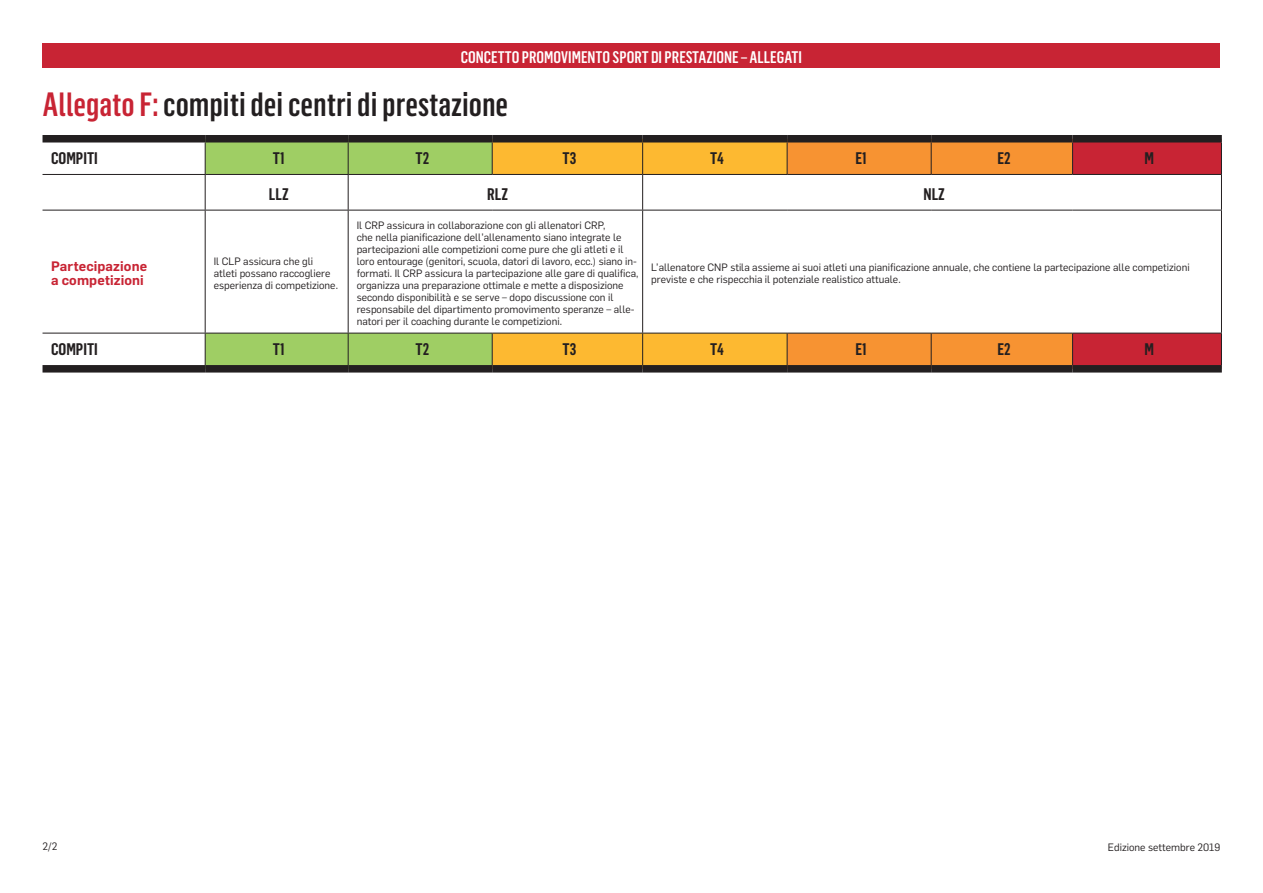
<style>
.page{position:relative;width:1263px;height:893px;background:#fff}
.page>*{position:absolute;margin:0;border:0;box-sizing:border-box;transform-origin:0 0}
.F_Überschrift_2_ligh{font:500 33px "Flama Condensed";color:#231f20}
.Tabelle_Kopfzeile{font:600 16.5px "Flama Condensed";color:#231f20}
.F_Rubrik{font:500 16.5px "Flama Condensed";color:#fff}
.Tabelle_Spalte_1_gr{font:600 13.5px/13.5px "Flama";letter-spacing:.01em;color:#c82434}
.Tabelle_Sonstiger_S{font:10.5px/12px "Flama";color:#231f20}
.s1{color:#c82434}
</style>
<div class="page">
<svg style="left:206px;top:143px;width:286px;height:222px"></svg>
<svg style="left:492px;top:143px;width:295px;height:222px"></svg>
<svg style="left:787px;top:143px;width:285px;height:222px"></svg>
<svg style="left:1072px;top:143px;width:149px;height:222px"></svg>
<hr style="left:205px;top:175px;width:1px;height:35px;background:#231f20">
<hr style="left:348px;top:175px;width:1px;height:35px;background:#231f20">
<hr style="left:642px;top:175px;width:1px;height:35px;background:#231f20">
<hr style="left:43px;top:210px;width:162px;height:1px;background:#231f20">
<hr style="left:205px;top:210px;width:143px;height:1px;background:#231f20">
<hr style="left:205px;top:210px;width:1px;height:123px;background:#231f20">
<hr style="left:348px;top:210px;width:144px;height:1px;background:#231f20">
<hr style="left:348px;top:210px;width:1px;height:123px;background:#231f20">
<hr style="left:492px;top:210px;width:151px;height:1px;background:#231f20">
<hr style="left:643px;top:210px;width:144px;height:1px;background:#231f20">
<hr style="left:642px;top:210px;width:1px;height:123px;background:#231f20">
<hr style="left:787px;top:210px;width:144px;height:1px;background:#231f20">
<hr style="left:931px;top:210px;width:141px;height:1px;background:#231f20">
<hr style="left:1072px;top:210px;width:150px;height:1px;background:#231f20">
<div style="left:43px;top:135px;width:162px;height:8px;background:#231f20"></div>
<hr style="left:43px;top:174px;width:162px;height:1px;background:#231f20">
<div style="left:205px;top:135px;width:143px;height:8px;background:#231f20"></div>
<hr style="left:205px;top:143px;width:1px;height:31px;background:#231f20">
<hr style="left:205px;top:174px;width:143px;height:1px;background:#231f20">
<hr style="left:205px;top:333px;width:1px;height:32px;background:#231f20">
<div style="left:348px;top:135px;width:144px;height:8px;background:#231f20"></div>
<hr style="left:348px;top:143px;width:1px;height:31px;background:#231f20">
<hr style="left:348px;top:174px;width:144px;height:1px;background:#231f20">
<hr style="left:348px;top:333px;width:1px;height:32px;background:#231f20">
<div style="left:492px;top:135px;width:151px;height:8px;background:#231f20"></div>
<hr style="left:492px;top:143px;width:1px;height:31px;background:#231f20">
<hr style="left:492px;top:174px;width:151px;height:1px;background:#231f20">
<hr style="left:492px;top:333px;width:1px;height:32px;background:#231f20">
<div style="left:643px;top:135px;width:144px;height:8px;background:#231f20"></div>
<hr style="left:642px;top:143px;width:1px;height:31px;background:#231f20">
<hr style="left:643px;top:174px;width:144px;height:1px;background:#231f20">
<hr style="left:642px;top:333px;width:1px;height:32px;background:#231f20">
<div style="left:787px;top:135px;width:144px;height:8px;background:#231f20"></div>
<hr style="left:787px;top:143px;width:1px;height:31px;background:#231f20">
<hr style="left:787px;top:174px;width:144px;height:1px;background:#231f20">
<hr style="left:787px;top:333px;width:1px;height:32px;background:#231f20">
<div style="left:931px;top:135px;width:141px;height:8px;background:#231f20"></div>
<div style="left:1072px;top:135px;width:150px;height:8px;background:#231f20"></div>
<hr style="left:931px;top:143px;width:1px;height:31px;background:#231f20">
<hr style="left:931px;top:174px;width:141px;height:1px;background:#231f20">
<hr style="left:1072px;top:174px;width:150px;height:1px;background:#231f20">
<hr style="left:931px;top:333px;width:1px;height:32px;background:#231f20">
<hr style="left:1072px;top:143px;width:1px;height:31px;background:#231f20">
<hr style="left:1072px;top:333px;width:1px;height:32px;background:#231f20">
<hr style="left:1221px;top:143px;width:1px;height:31px;background:#231f20">
<hr style="left:1221px;top:333px;width:1px;height:32px;background:#231f20">
<hr style="left:1221px;top:175px;width:1px;height:35px;background:#231f20">
<hr style="left:1221px;top:210px;width:1px;height:123px;background:#231f20">
<div style="left:43px;top:365px;width:162px;height:8px;background:#231f20"></div>
<div style="left:205px;top:365px;width:143px;height:8px;background:#231f20"></div>
<div style="left:348px;top:365px;width:144px;height:8px;background:#231f20"></div>
<div style="left:492px;top:365px;width:151px;height:8px;background:#231f20"></div>
<div style="left:643px;top:365px;width:144px;height:8px;background:#231f20"></div>
<div style="left:787px;top:365px;width:144px;height:8px;background:#231f20"></div>
<div style="left:931px;top:365px;width:141px;height:8px;background:#231f20"></div>
<div style="left:1072px;top:365px;width:150px;height:8px;background:#231f20"></div>
<hr style="left:43px;top:333px;width:162px;height:1px;background:#231f20">
<hr style="left:205px;top:333px;width:143px;height:1px;background:#231f20">
<hr style="left:348px;top:333px;width:144px;height:1px;background:#231f20">
<hr style="left:492px;top:333px;width:151px;height:1px;background:#231f20">
<hr style="left:643px;top:333px;width:144px;height:1px;background:#231f20">
<hr style="left:787px;top:333px;width:144px;height:1px;background:#231f20">
<hr style="left:931px;top:333px;width:141px;height:1px;background:#231f20">
<hr style="left:1072px;top:333px;width:150px;height:1px;background:#231f20">
<div style="left:43px;top:43px;width:1177px;height:25px;background:#c82434"></div>
<p class="F_Rubrik" style="left:461px;top:47px;width:343px">CONCETTO PROMOVIMENTO SPORT DI PRESTAZIONE – ALLEGATI</p>
<p class="F_Überschrift_2_ligh" style="left:43px;top:84px;width:467px"><span class="s1">Allegato F:</span> compiti dei centri di prestazione</p>
<p class="Tabelle_Kopfzeile" style="left:51px;top:148px;width:48px">COMPITI</p>
<p class="Tabelle_Kopfzeile" style="left:273px;top:148px;width:13px">T1</p>
<p class="Tabelle_Kopfzeile" style="left:415px;top:148px;width:15px">T2</p>
<p class="Tabelle_Kopfzeile" style="left:563px;top:148px;width:15px">T3</p>
<p class="Tabelle_Kopfzeile" style="left:710px;top:148px;width:16px">T4</p>
<p class="Tabelle_Kopfzeile" style="left:855px;top:148px;width:13px">E1</p>
<p class="Tabelle_Kopfzeile" style="left:997px;top:148px;width:15px">E2</p>
<p class="Tabelle_Kopfzeile" style="left:1144px;top:148px;width:11px">M</p>
<p class="Tabelle_Kopfzeile" style="left:269px;top:184px;width:21px">LLZ</p>
<p class="Tabelle_Kopfzeile" style="left:487px;top:184px;width:22px">RLZ</p>
<p class="Tabelle_Kopfzeile" style="left:923px;top:184px;width:23px">NLZ</p>
<p class="Tabelle_Spalte_1_gr" style="left:51px;top:259px;width:98px">Partecipazione a competizioni</p>
<p class="Tabelle_Sonstiger_S" style="left:214px;top:254px;width:126px">Il CLP assicura che gli atleti possano raccogliere esperienza di competizione.</p>
<p class="Tabelle_Sonstiger_S" style="left:357px;top:218px;width:283px">Il CRP assicura in collaborazione con gli allenatori CRP,<br>che nella pianificazione dell’allenamento siano integrate le partecipazioni alle competizioni come pure che gli atleti e il loro entourage (genitori, scuola, datori di lavoro, ecc.) siano in&shy;formati. Il CRP assicura la partecipazione alle gare di qualifica, organizza una preparazione ottimale e mette a disposizione secondo disponibilità e se serve – dopo discussione con il responsabile del dipartimento promovimento speranze – alle&shy;natori per il coaching durante le competizioni.</p>
<p class="Tabelle_Sonstiger_S" style="left:651px;top:260px;width:540px">L’allenatore CNP stila assieme ai suoi atleti una pianificazione annuale, che contiene la partecipazione alle competizioni previste e che rispecchia il potenziale realistico attuale.</p>
<p class="Tabelle_Kopfzeile" style="left:51px;top:338px;width:48px">COMPITI</p>
<p class="Tabelle_Kopfzeile" style="left:273px;top:338px;width:13px">T1</p>
<p class="Tabelle_Kopfzeile" style="left:415px;top:338px;width:15px">T2</p>
<p class="Tabelle_Kopfzeile" style="left:563px;top:338px;width:15px">T3</p>
<p class="Tabelle_Kopfzeile" style="left:710px;top:338px;width:16px">T4</p>
<p class="Tabelle_Kopfzeile" style="left:855px;top:338px;width:13px">E1</p>
<p class="Tabelle_Kopfzeile" style="left:997px;top:338px;width:15px">E2</p>
<p class="Tabelle_Kopfzeile" style="left:1144px;top:338px;width:11px">M</p>
<p class="Tabelle_Sonstiger_S" style="left:43px;top:840px;width:16px">2/2</p>
<p class="Tabelle_Sonstiger_S" style="left:1108px;top:840px;width:114px">Edizione settembre 2019</p>
</div>
